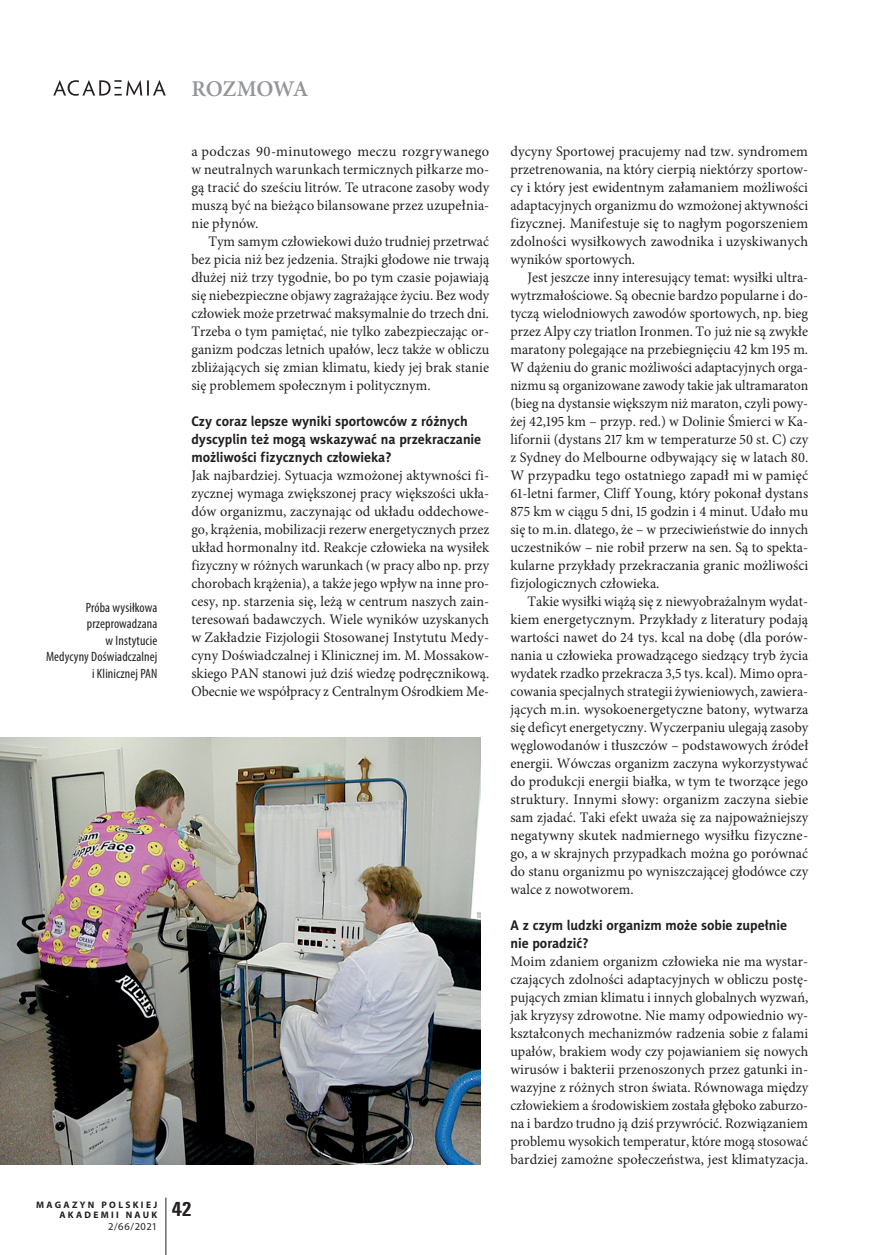
<style>
.page{position:relative;width:872px;height:1255px;background:#fff}
.page>*{position:absolute;margin:0;border:0;box-sizing:border-box;transform-origin:0 0}
.t1{font:600 22.5px "Minion Pro";letter-spacing:-.015em;color:#939598}
.t2{font:700 condensed 21px "Unitus TEE";color:#231f20}
.t3{font:14.55px/18px "Minion Pro";letter-spacing:.005em;color:#231f20;text-align:justify}
.t4{font:700 14.1px/18px "Naomi Sans EFN";letter-spacing:-.005em;color:#231f20}
.t5{font:condensed 13.5px/16.5px "Myriad Pro";letter-spacing:.01em;color:#231f20;text-align:right}
.t6{font:10.5px "Myriad Pro";color:#231f20}
.t7{font:700 9.45px/10.5px "Myriad Pro";letter-spacing:.245em;color:#231f20;text-align:right}
</style>
<div class="page">
<hr style="left:166px;top:1197px;width:1px;height:57px;background:#231f20">
<img style="left:0;top:737px;width:480px;height:426px">
<svg style="left:53px;top:80px;width:113px;height:16px"></svg>
<p class="t5" style="left:46px;top:599px;width:113px">Próba wysiłkowa przeprowadzana<br>w Instytucie<br>Medycyny Doświadczalnej i Klinicznej PAN</p>
<h1 class="t1" style="left:191px;top:73px;width:118px">ROZMOWA</h1>
<p class="t3" style="left:191px;top:142px;width:299px">a podczas 90-minutowego meczu rozgrywanego w neutralnych warunkach termicznych piłkarze mo&shy;gą tracić do sześciu litrów. Te utracone zasoby wody muszą być na bieżąco bilansowane przez uzupełnia&shy;nie płynów.</p>
<p class="t3" style="left:191px;top:232px;width:299px;text-indent:17px">Tym samym człowiekowi dużo trudniej przetrwać bez picia niż bez jedzenia. Strajki głodowe nie trwają dłużej niż trzy tygodnie, bo po tym czasie pojawiają się niebezpieczne objawy zagrażające życiu. Bez wody człowiek może przetrwać maksymalnie do trzech dni.<br>Trzeba o tym pamiętać, nie tylko zabezpieczając or&shy;ganizm podczas letnich upałów, lecz także w obliczu zbliżających się zmian klimatu, kiedy jej brak stanie się problemem społecznym i politycznym.</p>
<p class="t4" style="left:191px;top:412px;width:291px">Czy coraz lepsze wyniki sportowców z różnych dyscyplin też mogą wskazywać na przekraczanie możliwości fizycznych człowieka?</p>
<p class="t3" style="left:191px;top:466px;width:299px">Jak najbardziej. Sytuacja wzmożonej aktywności fi&shy;zycznej wymaga zwiększonej pracy większości ukła&shy;dów organizmu, zaczynając od układu oddechowe&shy;go, krążenia, mobilizacji rezerw energetycznych przez układ hormonalny itd. Reakcje człowieka na wysiłek fizyczny w różnych warunkach (w pracy albo np. przy chorobach krążenia), a także jego wpływ na inne pro&shy;cesy, np. starzenia się, leżą w centrum naszych zain&shy;teresowań badawczych. Wiele wyników uzyskanych w Zakładzie Fizjologii Stosowanej Instytutu Medy&shy;cyny Doświadczalnej i Klinicznej im. M. Mossakow&shy;skiego PAN stanowi już dziś wiedzę podręcznikową.<br>Obecnie we współpracy z Centralnym Ośrodkiem Me-</p>
<p class="t7" style="left:36px;top:1198px;width:123px">MAGAZYN POLSKIEJ<br>AKADEMII NAUK</p>
<p class="t6" style="left:108px;top:1220px;width:51px">2/66/2021</p>
<h2 class="t2" style="left:172px;top:1196px;width:21px">42</h2>
<p class="t3" style="left:510px;top:142px;width:299px">dycyny Sportowej pracujemy nad tzw. syndromem przetrenowania, na który cierpią niektórzy sportow&shy;cy i który jest ewidentnym załamaniem możliwości adaptacyjnych organizmu do wzmożonej aktywności fizycznej. Manifestuje się to nagłym pogorszeniem zdolności wysiłkowych zawodnika i uzyskiwanych wyników sportowych.</p>
<p class="t3" style="left:510px;top:268px;width:299px;text-indent:17px">Jest jeszcze inny interesujący temat: wysiłki ultra&shy;wytrzmałościowe. Są obecnie bardzo popularne i do&shy;tyczą wielodniowych zawodów sportowych, np. bieg przez Alpy czy triatlon Ironmen. To już nie są zwykłe maratony polegające na przebiegnięciu 42 km 195 m.<br>W dążeniu do granic możliwości adaptacyjnych orga&shy;nizmu są organizowane zawody takie jak ultramaraton (bieg na dystansie większym niż maraton, czyli powy&shy;żej 42,195 km – przyp. red.) w Dolinie Śmierci w Ka&shy;lifornii (dystans 217 km w temperaturze 50 st. C) czy z Sydney do Melbourne odbywający się w latach 80.<br>W przypadku tego ostatniego zapadł mi w pamięć 61-letni farmer, Cliff Young, który pokonał dystans 875 km w ciągu 5 dni, 15 godzin i 4 minut. Udało mu się to m.in. dlatego, że – w przeciwieństwie do innych uczestników – nie robił przerw na sen. Są to spekta&shy;kularne przykłady przekraczania granic możliwości fizjologicznych człowieka.</p>
<p class="t3" style="left:510px;top:592px;width:299px;text-indent:17px">Takie wysiłki wiążą się z niewyobrażalnym wydat&shy;kiem energetycznym. Przykłady z literatury podają wartości nawet do 24 tys. kcal na dobę (dla porów&shy;nania u człowieka prowadzącego siedzący tryb życia wydatek rzadko przekracza 3,5 tys. kcal). Mimo opra&shy;cowania specjalnych strategii żywieniowych, zawiera&shy;jących m.in. wysokoenergetyczne batony, wytwarza się deficyt energetyczny. Wyczerpaniu ulegają zasoby węglowodanów i tłuszczów – podstawowych źródeł energii. Wówczas organizm zaczyna wykorzystywać do produkcji energii białka, w tym te tworzące jego struktury. Innymi słowy: organizm zaczyna siebie sam zjadać. Taki efekt uważa się za najpoważniejszy negatywny skutek nadmiernego wysiłku fizyczne&shy;go, a w skrajnych przypadkach można go porównać do stanu organizmu po wyniszczającej głodówce czy walce z nowotworem.</p>
<p class="t4" style="left:510px;top:916px;width:278px">A z czym ludzki organizm może sobie zupełnie nie poradzić?</p>
<p class="t3" style="left:510px;top:952px;width:299px">Moim zdaniem organizm człowieka nie ma wystar&shy;czających zdolności adaptacyjnych w obliczu postę&shy;pujących zmian klimatu i innych globalnych wyzwań, jak kryzysy zdrowotne. Nie mamy odpowiednio wy&shy;kształconych mechanizmów radzenia sobie z falami upałów, brakiem wody czy pojawianiem się nowych wirusów i bakterii przenoszonych przez gatunki in&shy;wazyjne z różnych stron świata. Równowaga między człowiekiem a środowiskiem została głęboko zaburzo&shy;na i bardzo trudno ją dziś przywrócić. Rozwiązaniem problemu wysokich temperatur, które mogą stosować bardziej zamożne społeczeństwa, jest klimatyzacja.</p>
</div>
